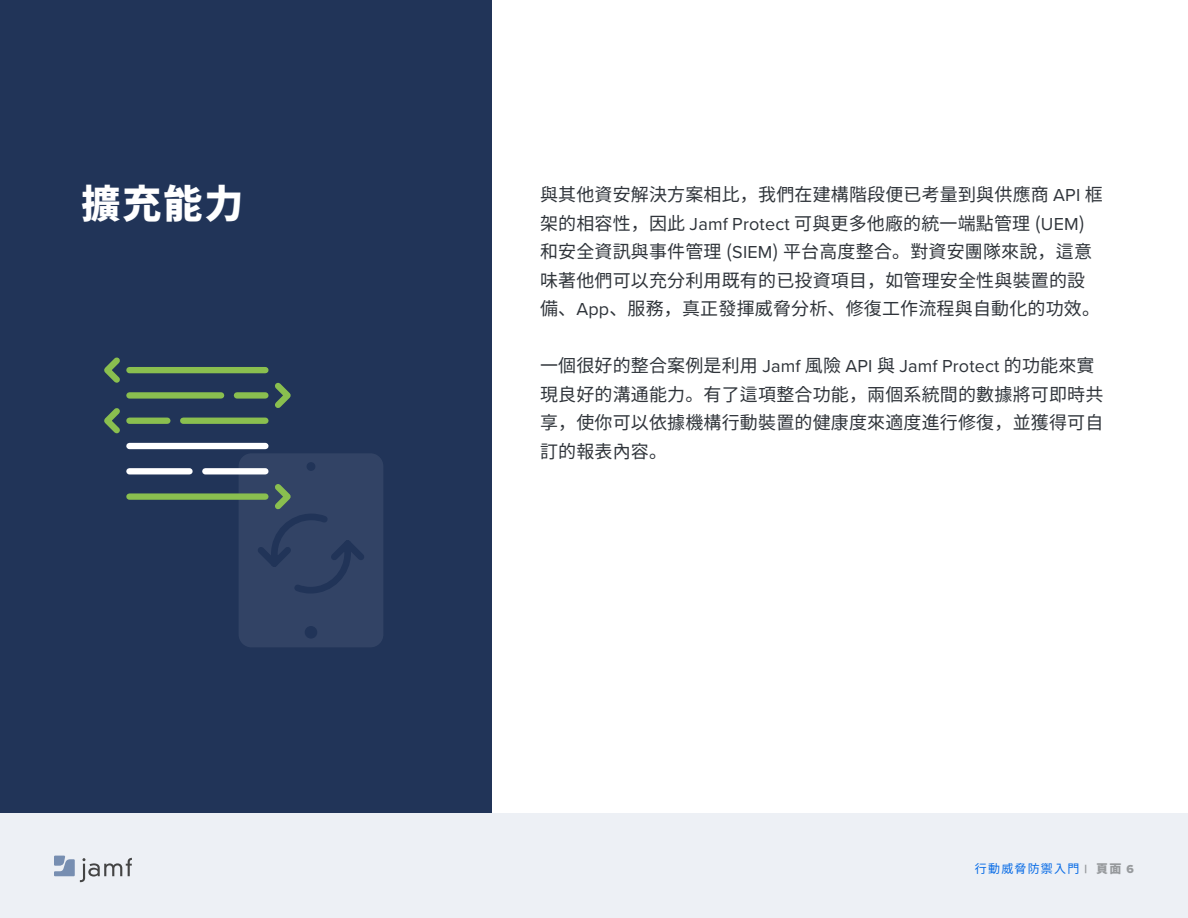
<style>
.page{position:relative;width:1188px;height:918px;background:#fff}
.page>*{position:absolute;margin:0;border:0;box-sizing:border-box;transform-origin:0 0}
.t1{font:900 39px "Noto Sans CJ Kjp";color:#fff}
.t2{font:18px/28.5px "Noto Sans CJ Kjp";letter-spacing:.01em;color:#2f343a}
.t3{font:12px "Noto Sans CJ Kjp";letter-spacing:.1em;color:#056ae6}
.s1{font-family:"Proxima Nova"}
.s2{font-family:"Proxima Nova Extrabld";color:#979a9d}
.s3{font-weight:900;color:#979a9d}
</style>
<div class="page">
<div style="left:0;top:0;width:492px;height:837px;background:#213458"></div>
<div style="left:0;top:813px;width:1188px;height:105px;background:#edf0f5"></div>
<svg style="left:54px;top:856px;width:78px;height:26px"></svg>
<div style="left:239px;top:453px;width:144px;height:194px;background:#324365;border-radius:13px"></div>
<div style="left:305px;top:626px;width:12px;height:13px;background:#213458;border-radius:50%"></div>
<svg style="left:104px;top:357px;width:260px;height:236px"></svg>
<h1 class="t1" style="left:82px;top:182px;width:163px">擴充能力</h1>
<p class="t2" style="left:540px;top:181px;width:564px">與其他資安解決方案相比，我們在建構階段便已考量到與供應商 <span class="s1">API</span> 框架的相容性，因此 <span class="s1">Jamf Protect</span> 可與更多他廠的統一端點管理 (<span class="s1">UEM</span>)和安全資訊與事件管理 (<span class="s1">SIEM</span>) 平台高度整合。對資安團隊來說，這意味著他們可以充分利用既有的已投資項目，如管理安全性與裝置的設備、<span class="s1">App</span>、服務，真正發揮威脅分析、修復工作流程與自動化的功效。</p>
<p class="t2" style="left:540px;top:352px;width:565px">一個很好的整合案例是利用 <span class="s1">Jamf</span> 風險 <span class="s1">API</span> 與 <span class="s1">Jamf Protect</span> 的功能來實現良好的溝通能力。有了這項整合功能，兩個系統間的數據將可即時共享，使你可以依據機構行動裝置的健康度來適度進行修復，並獲得可自訂的報表內容。</p>
<p class="t3" style="left:975px;top:862px;width:161px">行動威脅防禦入門 <span class="s2">|</span> <span class="s3">頁面</span> <span class="s2">6</span></p>
</div>
